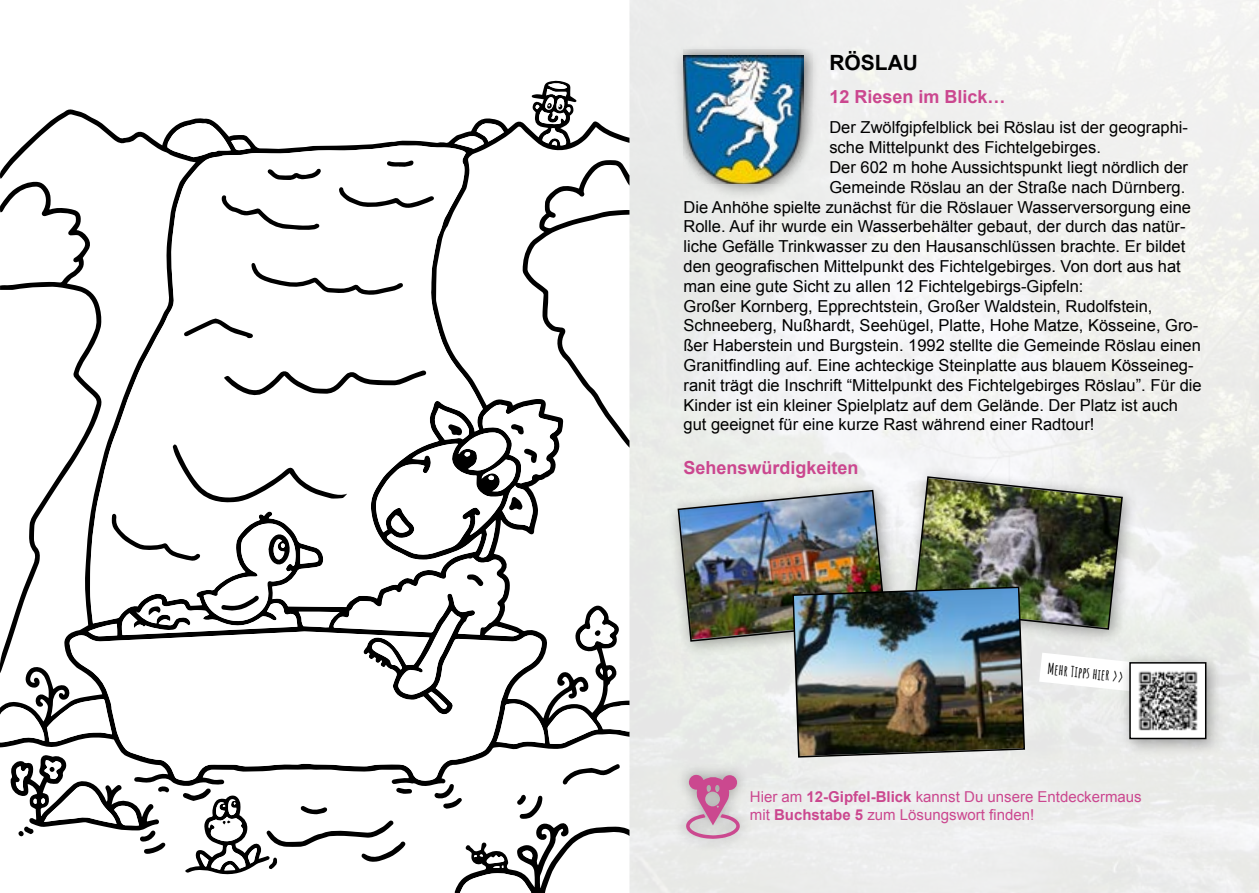
<style>
.page{position:relative;width:1259px;height:893px;background:#fff}
.page>*{position:absolute;margin:0;border:0;box-sizing:border-box;transform-origin:0 0}
.t1{font:700 21px "Arial";color:#000}
.t2{font:700 18px "Arial";color:#cb478f}
.t3{font:16.5px "Arial";color:#000}
.t4{font:15px/18px "Arial";color:#cb478f}
.t5{font:700 15px "Amatic SC";color:#000}
.s1{font-weight:700}
</style>
<div class="page">
<div style="left:672px;top:44px;width:148px;height:156px;background:#000;opacity:.35"></div>
<div style="left:683px;top:50px;width:129px;height:133px;background:#000;opacity:.35"></div>
<img style="left:683px;top:55px;width:120px;height:128px">
<div style="left:667px;top:480px;width:236px;height:178px;background:#e8ebe6"></div>
<div style="left:903px;top:466px;width:235px;height:180px;background:#f1f2f1"></div>
<div style="left:1117px;top:650px;width:107px;height:107px;background:#000;opacity:.35"></div>
<img style="left:1136px;top:665px;width:67px;height:71px">
<div style="left:1129px;top:662px;width:77px;height:77px;border:2px solid #000"></div>
<img style="left:677px;top:475px;width:459px;height:283px">
<svg style="left:117px;top:745px;width:425px;height:36px"></svg>
<svg style="left:434px;top:764px;width:195px;height:129px"></svg>
<svg style="left:10px;top:755px;width:159px;height:99px"></svg>
<svg style="left:183px;top:788px;width:229px;height:87px"></svg>
<svg style="left:0;top:83px;width:629px;height:662px"></svg>
<div style="left:672px;top:761px;width:81px;height:92px;background:#000;opacity:.35"></div>
<svg style="left:686px;top:774px;width:54px;height:65px;background:#cf9bb6"></svg>
<p class="t1" style="left:829px;top:49px;width:90px">RÖSLAU</p>
<p class="t2" style="left:829px;top:85px;width:178px">12 Riesen im Blick…</p>
<p class="t3" style="left:829px;top:117px;width:360px">Der Zwölfgipfelblick bei Röslau ist der geographi-</p>
<p class="t3" style="left:829px;top:137px;width:273px">sche Mittelpunkt des Fichtelgebirges.</p>
<p class="t3" style="left:829px;top:156px;width:360px">Der 602 m hohe Aussichtspunkt liegt nördlich der</p>
<p class="t3" style="left:829px;top:176px;width:357px">Gemeinde Röslau an der Straße nach Dürnberg.</p>
<p class="t3" style="left:683px;top:196px;width:509px">Die Anhöhe spielte zunächst für die Röslauer Wasserversorgung eine</p>
<p class="t3" style="left:683px;top:216px;width:503px">Rolle. Auf ihr wurde ein Wasserbehälter gebaut, der durch das natür-</p>
<p class="t3" style="left:683px;top:236px;width:503px">liche Gefälle Trinkwasser zu den Hausanschlüssen brachte. Er bildet</p>
<p class="t3" style="left:683px;top:255px;width:499px">den geografischen Mittelpunkt des Fichtelgebirges. Von dort aus hat</p>
<p class="t3" style="left:683px;top:275px;width:401px">man eine gute Sicht zu allen 12 Fichtelgebirgs-Gipfeln:</p>
<p class="t3" style="left:683px;top:295px;width:470px">Großer Kornberg, Epprechtstein, Großer Waldstein, Rudolfstein,</p>
<p class="t3" style="left:683px;top:315px;width:516px">Schneeberg, Nußhardt, Seehügel, Platte, Hohe Matze, Kösseine, Gro-</p>
<p class="t3" style="left:683px;top:335px;width:519px">ßer Haberstein und Burgstein. 1992 stellte die Gemeinde Röslau einen</p>
<p class="t3" style="left:683px;top:354px;width:511px">Granitfindling auf. Eine achteckige Steinplatte aus blauem Kösseineg-</p>
<p class="t3" style="left:683px;top:374px;width:520px">ranit trägt die Inschrift “Mittelpunkt des Fichtelgebirges Röslau”. Für die</p>
<p class="t3" style="left:683px;top:394px;width:496px">Kinder ist ein kleiner Spielplatz auf dem Gelände. Der Platz ist auch</p>
<p class="t3" style="left:683px;top:414px;width:412px">gut geeignet für eine kurze Rast während einer Radtour!</p>
<p class="t2" style="left:683px;top:455px;width:177px">Sehenswürdigkeiten</p>
<p class="t5" style="left:1049px;top:657px;width:78px;rotate:6deg">Mehr Tipps hier &gt;&gt;</p>
<p class="t4" style="left:750px;top:788px;width:393px">Hier am <span class="s1">12-Gipfel-Blick</span> kannst Du unsere Entdeckermaus mit <span class="s1">Buchstabe 5</span> zum Lösungswort finden!</p>
</div>
